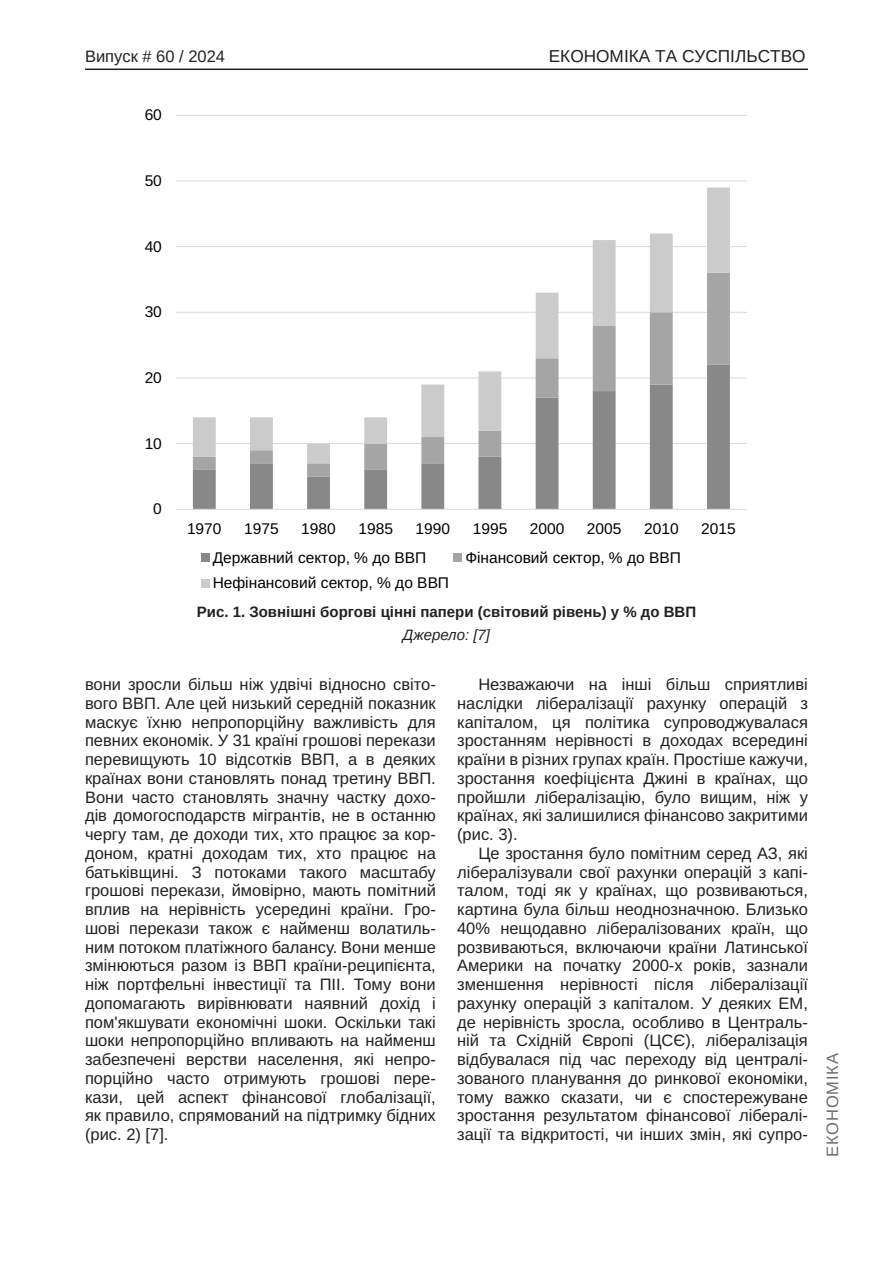
<style>
.page{position:relative;width:893px;height:1263px;background:#fff}
.page>*{position:absolute;margin:0;border:0;box-sizing:border-box;transform-origin:0 0}
.t1{font:17.25px "Arimo";color:#231f20}
.Текст_основной_G{font:16.5px/18.8px "Arimo";color:#231f20;text-align:justify}
.t2{font:16.5px "Arimo";color:#231f20}
.t3{font:16.5px "Arimo";letter-spacing:.05em;color:#6c6d70}
.t4{font:15.45px "Arimo Roman";color:#000}
.Рисунок_N{font:700 15px "Arimo";color:#231f20}
.Джерело{font:italic 15px "Arimo";color:#231f20}
</style>
<div class="page">
<hr style="left:85px;top:69px;width:723px;height:1px;background:#231f20">
<hr style="left:176px;top:443px;width:571px;height:1px;background:#d9d9d9">
<hr style="left:176px;top:377px;width:571px;height:1px;background:#d9d9d9">
<hr style="left:176px;top:312px;width:571px;height:1px;background:#d9d9d9">
<hr style="left:176px;top:246px;width:571px;height:1px;background:#d9d9d9">
<hr style="left:176px;top:180px;width:571px;height:1px;background:#d9d9d9">
<hr style="left:176px;top:115px;width:571px;height:1px;background:#d9d9d9">
<svg style="left:193px;top:476px;width:537px;height:33px"></svg>
<svg style="left:193px;top:463px;width:537px;height:13px"></svg>
<svg style="left:193px;top:188px;width:537px;height:275px"></svg>
<hr style="left:176px;top:509px;width:571px;height:1px;background:#d9d9d9">
<div style="left:201px;top:554px;width:8px;height:8px;background:#888"></div>
<div style="left:454px;top:554px;width:8px;height:8px;background:#a5a5a5"></div>
<div style="left:201px;top:579px;width:8px;height:8px;background:#cbcbcb"></div>
<p class="t2" style="left:85px;top:47px;width:142px">Випуск # 60 / 2024</p>
<p class="t1" style="left:549px;top:47px;width:258px">ЕКОНОМІКА ТА СУСПІЛЬСТВО</p>
<p class="t4" style="left:145px;top:104px;width:19px">60</p>
<p class="t4" style="left:145px;top:170px;width:19px">50</p>
<p class="t4" style="left:145px;top:236px;width:19px">40</p>
<p class="t4" style="left:145px;top:301px;width:19px">30</p>
<p class="t4" style="left:145px;top:367px;width:19px">20</p>
<p class="t4" style="left:145px;top:433px;width:19px">10</p>
<p class="t4" style="left:153px;top:498px;width:10px">0</p>
<p class="t4" style="left:187px;top:517px;width:36px">1970</p>
<p class="t4" style="left:244px;top:517px;width:36px">1975</p>
<p class="t4" style="left:301px;top:517px;width:36px">1980</p>
<p class="t4" style="left:358px;top:517px;width:36px">1985</p>
<p class="t4" style="left:416px;top:517px;width:36px">1990</p>
<p class="t4" style="left:473px;top:517px;width:36px">1995</p>
<p class="t4" style="left:530px;top:517px;width:36px">2000</p>
<p class="t4" style="left:587px;top:517px;width:36px">2005</p>
<p class="t4" style="left:644px;top:517px;width:36px">2010</p>
<p class="t4" style="left:701px;top:517px;width:36px">2015</p>
<p class="t4" style="left:213px;top:547px;width:215px">Державний сектор, % до ВВП</p>
<p class="t4" style="left:465px;top:547px;width:217px">Фінансовий сектор, % до ВВП</p>
<p class="t4" style="left:213px;top:572px;width:238px">Нефінансовий сектор, % до ВВП</p>
<p class="Рисунок_N" style="left:197px;top:601px;width:501px">Рис. 1. Зовнішні боргові цінні папери (світовий рівень) у % до ВВП</p>
<p class="Джерело" style="left:403px;top:625px;width:89px">Джерело: [7]</p>
<p class="Текст_основной_G" style="left:85px;top:675px;width:352px">вони зросли більш ніж удвічі відносно світо&shy;вого ВВП. Але цей низький середній показник маскує їхню непропорційну важливість для певних економік. У 31 країні грошові перекази перевищують 10 відсотків ВВП, а в деяких країнах вони становлять понад третину ВВП.<br>Вони часто становлять значну частку дохо&shy;дів домогосподарств мігрантів, не в останню чергу там, де доходи тих, хто працює за кор&shy;доном, кратні доходам тих, хто працює на батьківщині. З потоками такого масштабу грошові перекази, ймовірно, мають помітний вплив на нерівність усередині країни. Гро&shy;шові перекази також є найменш волатиль&shy;ним потоком платіжного балансу. Вони менше змінюються разом із ВВП країни-реципієнта, ніж портфельні інвестиції та ПІІ. Тому вони допомагають вирівнювати наявний дохід і пом'якшувати економічні шоки. Оскільки такі шоки непропорційно впливають на найменш забезпечені верстви населення, які непро&shy;порційно часто отримують грошові пере&shy;кази, цей аспект фінансової глобалізації, як правило, спрямований на підтримку бідних (рис. 2) [7].</p>
<p class="Текст_основной_G" style="left:457px;top:675px;width:352px;text-indent:21px">Незважаючи на інші більш сприятливі наслідки лібералізації рахунку операцій з капіталом, ця політика супроводжувалася зростанням нерівності в доходах всередині країни в різних групах країн. Простіше кажучи, зростання коефіцієнта Джині в країнах, що пройшли лібералізацію, було вищим, ніж у країнах, які залишилися фінансово закритими (рис. 3).</p>
<p class="Текст_основной_G" style="left:457px;top:844px;width:352px;text-indent:21px">Це зростання було помітним серед АЗ, які лібералізували свої рахунки операцій з капі&shy;талом, тоді як у країнах, що розвиваються, картина була більш неоднозначною. Близько 40% нещодавно лібералізованих країн, що розвиваються, включаючи країни Латинської Америки на початку 2000-х років, зазнали зменшення нерівності після лібералізації рахунку операцій з капіталом. У деяких ЕМ, де нерівність зросла, особливо в Централь&shy;ній та Східній Європі (ЦСЄ), лібералізація відбувалася під час переходу від централі&shy;зованого планування до ринкової економіки, тому важко сказати, чи є спостережуване зростання результатом фінансової лібералі&shy;зації та відкритості, чи інших змін, які супро-</p>
<p class="t3" style="left:823px;top:1157px;width:105px;rotate:-90deg">ЕКОНОМІКА</p>
</div>
